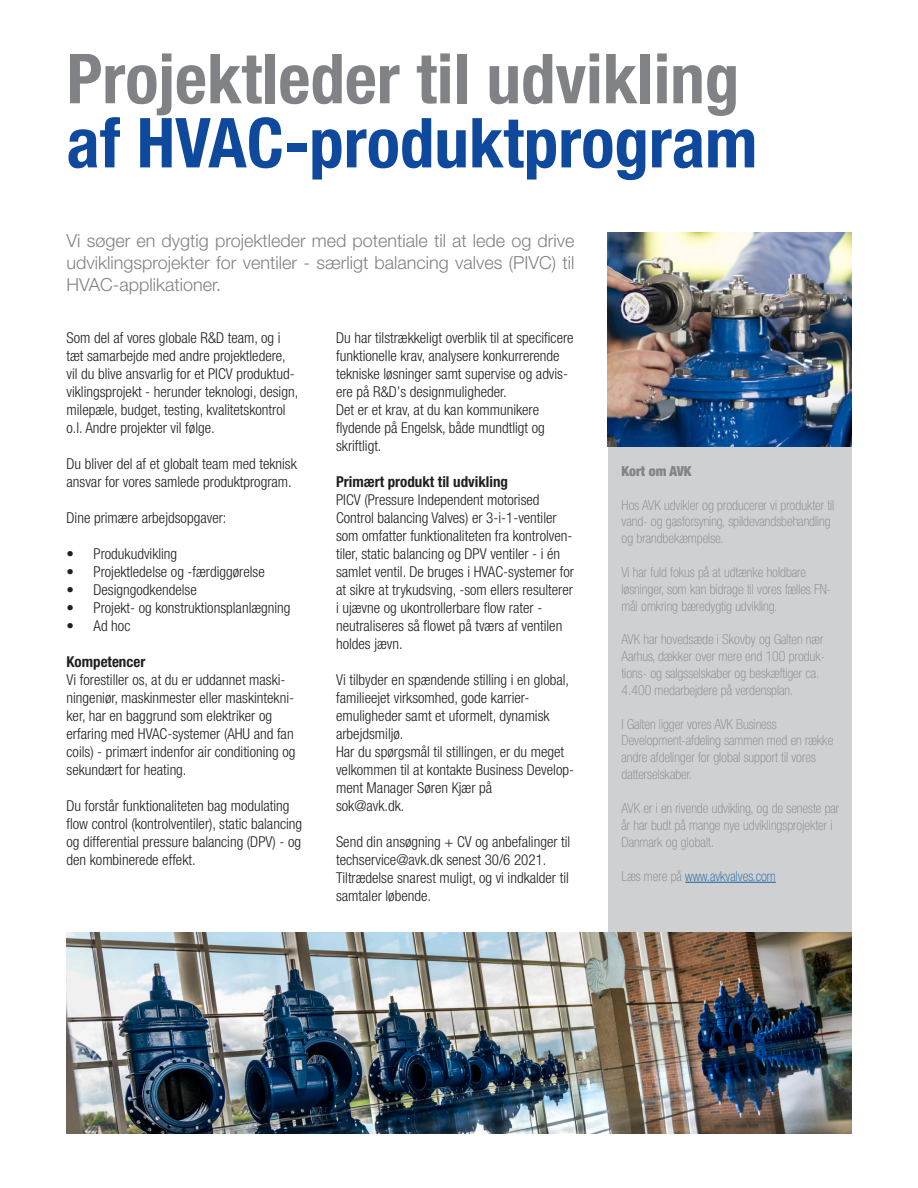
<style>
.page{position:relative;width:918px;height:1188px;background:#fff}
.page>*{position:absolute;margin:0;border:0;box-sizing:border-box;transform-origin:0 0}
.t1{font:700 condensed 69px "Helvetica Neue LT Pro";color:#808285}
.t2{font:700 condensed 69px "Helvetica Neue LT Pro";color:#0f499d}
.t3{font:300 18px/21.6px "Helvetica Neue LT Pro";color:#808285;text-align:justify}
.t4{font:300 condensed 15px/18px "Helvetica Neue LT Pro";color:#231f20}
.t5{font:700 condensed 15px "Helvetica Neue LT Pro";color:#231f20}
.t6{font:100 condensed 13.8px/16.8px "Helvetica Neue LT Pro";color:#7f868a}
.t7{font:100 condensed 13.8px "Helvetica Neue LT Pro";color:#1360a2}
.t8{font:900 condensed 13.8px "Helvetica Neue LT Pro";color:#7f868a}
.s1{color:#7f868a}
</style>
<div class="page">
<div style="left:608px;top:233px;width:243px;height:735px;background:#cfd0d2"></div>
<img style="left:608px;top:232px;width:243px;height:214px">
<hr style="left:685px;top:882px;width:91px;height:1px;background:#1360a2">
<img style="left:67px;top:932px;width:784px;height:202px">
<p class="t1" style="left:67px;top:37px;width:674px">Projektleder til udvikling</p>
<p class="t2" style="left:67px;top:101px;width:692px">af HVAC-produktprogram</p>
<p class="t3" style="left:67px;top:230px;width:509px">Vi søger en dygtig projektleder med potentiale til at lede og drive udviklingsprojekter for ventiler - særligt balancing valves (PIVC) til HVAC-applikationer.</p>
<p class="t4" style="left:67px;top:329px;width:233px">Som del af vores globale R&amp;D team, og i tæt samarbejde med andre projektledere, vil du blive ansvarlig for et PICV produktud&shy;viklingsprojekt - herunder teknologi, design, milepæle, budget, testing, kvalitetskontrol o.l. Andre projekter vil følge.</p>
<p class="t4" style="left:67px;top:455px;width:232px">Du bliver del af et globalt team med teknisk ansvar for vores samlede produktprogram.</p>
<p class="t4" style="left:67px;top:509px;width:161px">Dine primære arbejdsopgaver:</p>
<p class="t4" style="left:67px;top:545px;width:112px">• Produkudvikling</p>
<p class="t4" style="left:67px;top:563px;width:200px">• Projektledelse og -færdiggørelse</p>
<p class="t4" style="left:67px;top:581px;width:132px">• Designgodkendelse</p>
<p class="t4" style="left:67px;top:599px;width:226px">• Projekt- og konstruktionsplanlægning</p>
<p class="t4" style="left:67px;top:617px;width:65px">• Ad hoc</p>
<p class="t5" style="left:67px;top:653px;width:80px">Kompetencer</p>
<p class="t4" style="left:67px;top:671px;width:230px">Vi forestiller os, at du er uddannet maski&shy;ningeniør, maskinmester eller maskintekni&shy;ker, har en baggrund som elektriker og erfaring med HVAC-systemer (AHU and fan coils) - primært indenfor air conditioning og sekundært for heating.</p>
<p class="t4" style="left:67px;top:797px;width:237px">Du forstår funktionaliteten bag modulating flow control (kontrolventiler), static balancing og differential pressure balancing (DPV) - og den kombinerede effekt.</p>
<p class="t4" style="left:336px;top:329px;width:239px">Du har tilstrækkeligt overblik til at specificere funktionelle krav, analysere konkurrerende tekniske løsninger samt supervise og advis&shy;ere på R&amp;D’s designmuligheder.</p>
<p class="t4" style="left:336px;top:401px;width:210px">Det er et krav, at du kan kommunikere flydende på Engelsk, både mundtligt og skriftligt.</p>
<p class="t5" style="left:336px;top:473px;width:174px">Primært produkt til udvikling</p>
<p class="t4" style="left:336px;top:491px;width:239px">PICV (Pressure Independent motorised Control balancing Valves) er 3-i-1-ventiler som omfatter funktionaliteten fra kontrolven&shy;tiler, static balancing og DPV ventiler - i én samlet ventil. De bruges i HVAC-systemer for at sikre at trykudsving, -som ellers resulterer i ujævne og ukontrollerbare flow rater - neutraliseres så flowet på tværs af ventilen holdes jævn.</p>
<p class="t4" style="left:336px;top:671px;width:235px">Vi tilbyder en spændende stilling i en global, familieejet virksomhed, gode karrier&shy;emuligheder samt et uformelt, dynamisk arbejdsmiljø.</p>
<p class="t4" style="left:336px;top:743px;width:239px">Har du spørgsmål til stillingen, er du meget velkommen til at kontakte Business Develop&shy;ment Manager Søren Kjær på</p>
<p class="t4" style="left:336px;top:797px;width:70px">sok@avk.dk.</p>
<p class="t4" style="left:336px;top:833px;width:236px">Send din ansøgning + CV og anbefalinger til techservice@avk.dk senest 30/6 2021.</p>
<p class="t4" style="left:336px;top:869px;width:234px">Tiltrædelse snarest muligt, og vi indkalder til samtaler løbende.</p>
<p class="t8" style="left:622px;top:462px;width:72px">Kort om AVK</p>
<p class="t6" style="left:622px;top:497px;width:214px">Hos AVK udvikler og producerer vi produkter til vand- og gasforsyning, spildevandsbehandling og brandbekæmpelse.</p>
<p class="t6" style="left:622px;top:564px;width:211px">Vi har fuld fokus på at udtænke holdbare løsninger, som kan bidrage til vores fælles FN&shy;mål omkring bæredygtig udvikling.</p>
<p class="t6" style="left:622px;top:632px;width:205px">AVK har hovedsæde i Skovby og Galten nær Aarhus, dækker over mere end 100 produk&shy;tions- og salgsselskaber og beskæftiger ca.<br>4.400 medarbejdere på verdensplan.</p>
<p class="t6" style="left:622px;top:716px;width:157px">I Galten ligger vores AVK Business</p>
<p class="t6" style="left:622px;top:733px;width:213px">Development-afdeling sammen med en række andre afdelinger for global support til vores datterselskaber.</p>
<p class="t6" style="left:622px;top:800px;width:219px">AVK er i en rivende udvikling, og de seneste par år har budt på mange nye udviklingsprojekter i<br>Danmark og globalt.</p>
<p class="t7" style="left:622px;top:868px;width:156px"><span class="s1">Læs mere på</span> www.avkvalves.com</p>
</div>
